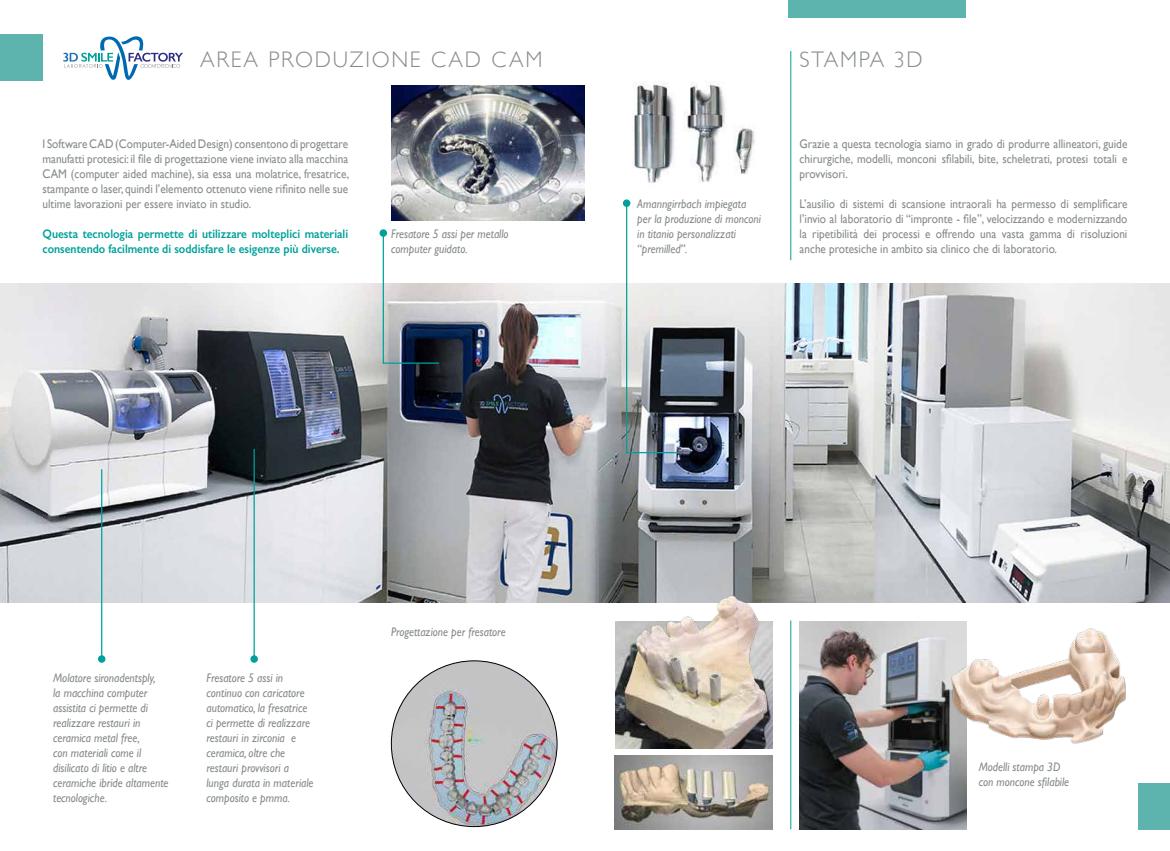
<style>
.page{position:relative;width:1170px;height:851px;background:#fff}
.page>*{position:absolute;margin:0;border:0;box-sizing:border-box;transform-origin:0 0}
.t1{font:300 22.5px "Gill Sans";letter-spacing:.08em;color:#868b8b}
.t2{font:12.5px/15px "Gill Sans";color:#868b8b;text-align:justify;scale:.9 1}
.t3{font:italic 12.5px/15px "Gill Sans";color:#868b8b;scale:.9 1}
.t4{font:600 12.5px/15px "Gill Sans";color:#00a19a;scale:.9 1}
</style>
<div class="page">
<img style="left:0;top:283px;width:1169px;height:319px">
<img style="left:632px;top:81px;width:123px;height:102px">
<div style="left:788px;top:0;width:178px;height:18px;background:#5db3ae"></div>
<svg style="left:625px;top:202px;width:52px;height:252px"></svg>
<div style="left:623px;top:199px;width:7px;height:8px;background:#00a19a;border-radius:50%"></div>
<hr style="left:790px;top:51px;width:1px;height:209px;background:#00a19a">
<hr style="left:790px;top:620px;width:1px;height:209px;background:#00a19a">
<img style="left:799px;top:621px;width:167px;height:208px">
<img style="left:610px;top:591px;width:170px;height:157px">
<img style="left:614px;top:755px;width:159px;height:74px">
<img style="left:940px;top:627px;width:186px;height:135px">
<div style="left:1137px;top:783px;width:32px;height:46px;background:#5db3ae"></div>
<img style="left:391px;top:86px;width:194px;height:134px">
<svg style="left:63px;top:36px;width:120px;height:44px"></svg>
<div style="left:0;top:35px;width:43px;height:46px;background:#5db3ae"></div>
<hr style="left:101px;top:469px;width:1px;height:190px;background:#00a19a">
<div style="left:98px;top:655px;width:7px;height:7px;background:#00a19a;border-radius:50%"></div>
<hr style="left:253px;top:449px;width:2px;height:210px;background:#00a19a">
<div style="left:250px;top:655px;width:8px;height:7px;background:#00a19a;border-radius:50%"></div>
<svg style="left:382px;top:235px;width:58px;height:129px"></svg>
<div style="left:379px;top:229px;width:8px;height:8px;background:#00a19a;border-radius:50%"></div>
<img style="left:391px;top:660px;width:166px;height:166px;border-radius:83px">
<h1 class="t1" style="left:200px;top:41px;width:343px">AREA PRODUZIONE CAD CAM</h1>
<p class="t2" style="left:43px;top:136px;width:342px">I Software CAD (Computer-Aided Design) consentono di progettare manufatti protesici: il file di progettazione viene inviato alla macchina CAM (computer aided machine), sia essa una molatrice, fresatrice, stampante o laser, quindi l’elemento ottenuto viene rifinito nelle sue ultime lavorazioni per essere inviato in studio.</p>
<p class="t4" style="left:43px;top:226px;width:341px">Questa tecnologia permette di utilizzare molteplici materiali consentendo facilmente di soddisfare le esigenze più diverse.</p>
<p class="t3" style="left:391px;top:226px;width:132px">Fresatore 5 assi per metallo computer guidato.</p>
<p class="t3" style="left:637px;top:196px;width:139px">Amanngirrbach impiegata per la produzione di monconi in titanio personalizzati “premilled”.</p>
<h1 class="t1" style="left:799px;top:41px;width:124px">STAMPA 3D</h1>
<p class="t2" style="left:799px;top:136px;width:366px">Grazie a questa tecnologia siamo in grado di produrre allineatori, guide chirurgiche, modelli, monconi sfilabili, bite, scheletrati, protesi totali e provvisori.</p>
<p class="t2" style="left:799px;top:196px;width:366px">L’ausilio di sistemi di scansione intraorali ha permesso di semplificare l’invio al laboratorio di “impronte - file”, velocizzando e modernizzando la ripetibilità dei processi e offrendo una vasta gamma di risoluzioni anche protesiche in ambito sia clinico che di laboratorio.</p>
<p class="t3" style="left:53px;top:670px;width:129px">Molatore sironadentsply,<br>la macchina computer assistita ci permette di realizzare restauri in ceramica metal free,<br>con materiali come il disilicato di litio e altre ceramiche ibride altamente tecnologiche.</p>
<p class="t3" style="left:206px;top:670px;width:120px">Fresatore 5 assi in continuo con caricatore automatico, la fresatrice ci permette di realizzare restauri in zirconia e ceramica, oltre che restauri provvisori a lunga durata in materiale composito e pmma.</p>
<p class="t3" style="left:391px;top:624px;width:129px">Progettazione per fresatore</p>
<p class="t3" style="left:978px;top:759px;width:102px">Modelli stampa 3D con moncone sfilabile</p>
</div>
